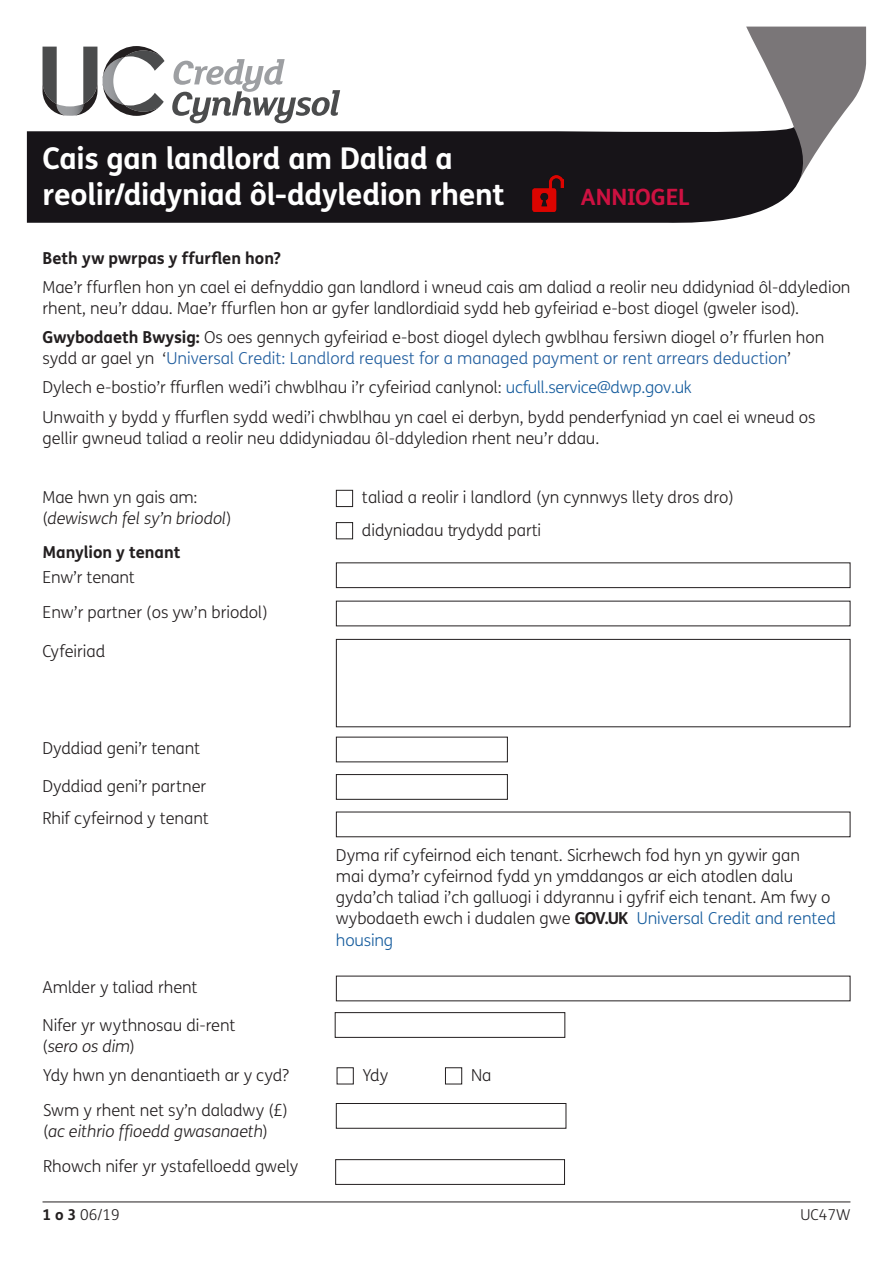
<style>
.page{position:relative;width:893px;height:1263px;background:#fff}
.page>*{position:absolute;margin:0;border:0;box-sizing:border-box;transform-origin:0 0}
.t1{font:700 30px/36px "FS Me";letter-spacing:-.01em;color:#fff}
.t2{font:700 22.5px "FS Me";letter-spacing:-.01em;color:#cd1141}
.t3{font:300 16.5px/21px "FS Me";color:#231f20}
.t4{font:italic 300 16.5px/21px "FS Me";letter-spacing:-.005em;color:#231f20}
.t5{font:700 16.5px/25.5px "FS Me";letter-spacing:-.005em;color:#231f20}
.t6{font:300 15px "FS Me";color:#231f20}
.s1{font-weight:700}
.s2{color:#215e9f}
.s3{color:#175d9e}
.s4{font-style:normal}
.s5{font-weight:300}
.s6{font-style:italic}
</style>
<div class="page">
<svg style="left:746px;top:27px;width:120px;height:100px"></svg>
<svg style="left:27px;top:127px;width:806px;height:96px;background:#2d2a2e"></svg>
<hr style="left:43px;top:1201px;width:807px;height:1px;background:#231f20">
<div style="left:336px;top:562px;width:514px;height:26px;border:1px solid #231f20"></div>
<div style="left:336px;top:1103px;width:230px;height:25px;border:1px solid #231f20"></div>
<div style="left:336px;top:774px;width:172px;height:26px;border:1px solid #231f20"></div>
<div style="left:336px;top:490px;width:17px;height:17px;border:1px solid #231f20"></div>
<div style="left:336px;top:522px;width:17px;height:17px;border:1px solid #231f20"></div>
<div style="left:336px;top:639px;width:514px;height:88px;border:1px solid #231f20"></div>
<img style="left:533px;top:176px;width:30px;height:36px">
<div style="left:337px;top:1067px;width:17px;height:17px;border:1px solid #231f20"></div>
<div style="left:445px;top:1067px;width:17px;height:17px;border:1px solid #231f20"></div>
<div style="left:335px;top:1159px;width:230px;height:26px;border:1px solid #231f20"></div>
<svg style="left:43px;top:46px;width:122px;height:70px"></svg>
<svg style="left:172px;top:59px;width:168px;height:64px"></svg>
<div style="left:335px;top:1012px;width:230px;height:26px;border:1px solid #231f20"></div>
<p class="t1" style="left:43px;top:138px;width:464px">Cais gan landlord am Daliad a reolir/didyniad ôl-ddyledion rhent</p>
<p class="t2" style="left:581px;top:179px;width:110px">ANNIOGEL</p>
<p class="t3" style="left:43px;top:243px;width:809px;line-height:29.5px"><span class="s1">Beth yw pwrpas y ffurflen hon?<br></span>Mae’r ffurflen hon yn cael ei defnyddio gan landlord i wneud cais am daliad a reolir neu ddidyniad ôl-ddyledion</p>
<p class="t3" style="left:43px;top:293px;width:783px;line-height:29.2px">rhent, neu’r ddau. Mae’r ffurflen hon ar gyfer landlordiaid sydd heb gyfeiriad e-bost diogel (gweler isod).<br><span class="s1">Gwybodaeth Bwysig:</span> Os oes gennych gyfeiriad e-bost diogel dylech gwblhau fersiwn diogel o’r ffurlen hon</p>
<p class="t3" style="left:43px;top:342px;width:774px;line-height:29.8px">sydd ar gael yn ‘<span class="s2">Universal Credit: Landlord request for a managed payment or rent arrears deduction</span>’<br>Dylech e-bostio’r ffurflen wedi’i chwblhau i’r cyfeiriad canlynol: <span class="s3">ucfull.service@dwp.gov.uk<br></span>Unwaith y bydd y ffurflen sydd wedi’i chwblhau yn cael ei derbyn, bydd penderfyniad yn cael ei wneud os</p>
<p class="t3" style="left:43px;top:428px;width:558px">gellir gwneud taliad a reolir neu ddidyniadau ôl-ddyledion rhent neu’r ddau.</p>
<p class="t4" style="left:43px;top:487px;width:190px"><span class="s4">Mae hwn yn gais am: (</span>dewiswch fel sy’n briodol<span class="s4">)</span></p>
<p class="t5" style="left:43px;top:538px;width:139px">Manylion y tenant<br><span class="s5">Enw’r tenant</span></p>
<p class="t3" style="left:43px;top:602px;width:227px">Enw’r partner (os yw’n briodol)</p>
<p class="t3" style="left:43px;top:640px;width:64px">Cyfeiriad</p>
<p class="t3" style="left:43px;top:738px;width:159px">Dyddiad geni’r tenant</p>
<p class="t3" style="left:43px;top:769px;width:168px;line-height:32.4px">Dyddiad geni’r partner<br>Rhif cyfeirnod y tenant</p>
<p class="t3" style="left:43px;top:977px;width:157px">Amlder y taliad rhent</p>
<p class="t3" style="left:43px;top:1015px;width:194px">Nifer yr wythnosau di-rent (<span class="s6">sero os dim</span>)</p>
<p class="t3" style="left:43px;top:1057px;width:247px;line-height:34.7px">Ydy hwn yn denantiaeth ar y cyd?<br>Swm y rhent net sy’n daladwy (£)</p>
<p class="t3" style="left:43px;top:1112px;width:256px;line-height:36px">(<span class="s6">ac eithrio ffioedd gwasanaeth</span>)<br>Rhowch nifer yr ystafelloedd gwely</p>
<p class="t6" style="left:43px;top:1205px;width:79px"><span class="s1">1 o 3</span> 06/19</p>
<p class="t3" style="left:362px;top:481px;width:373px;line-height:32.4px">taliad a reolir i landlord (yn cynnwys llety dros dro) didyniadau trydydd parti</p>
<p class="t3" style="left:336px;top:845px;width:501px">Dyma rif cyfeirnod eich tenant. Sicrhewch fod hyn yn gywir gan<br>mai dyma’r cyfeirnod fydd yn ymddangos ar eich atodlen dalu gyda’ch taliad i’ch galluogi i ddyrannu i gyfrif eich tenant. Am fwy o wybodaeth ewch i dudalen gwe <span class="s1">GOV.UK</span> <span class="s3">Universal Credit and rented housing</span></p>
<p class="t3" style="left:363px;top:1065px;width:27px">Ydy</p>
<p class="t3" style="left:471px;top:1065px;width:22px">Na</p>
<p class="t6" style="left:800px;top:1205px;width:52px">UC47W</p>
</div>
